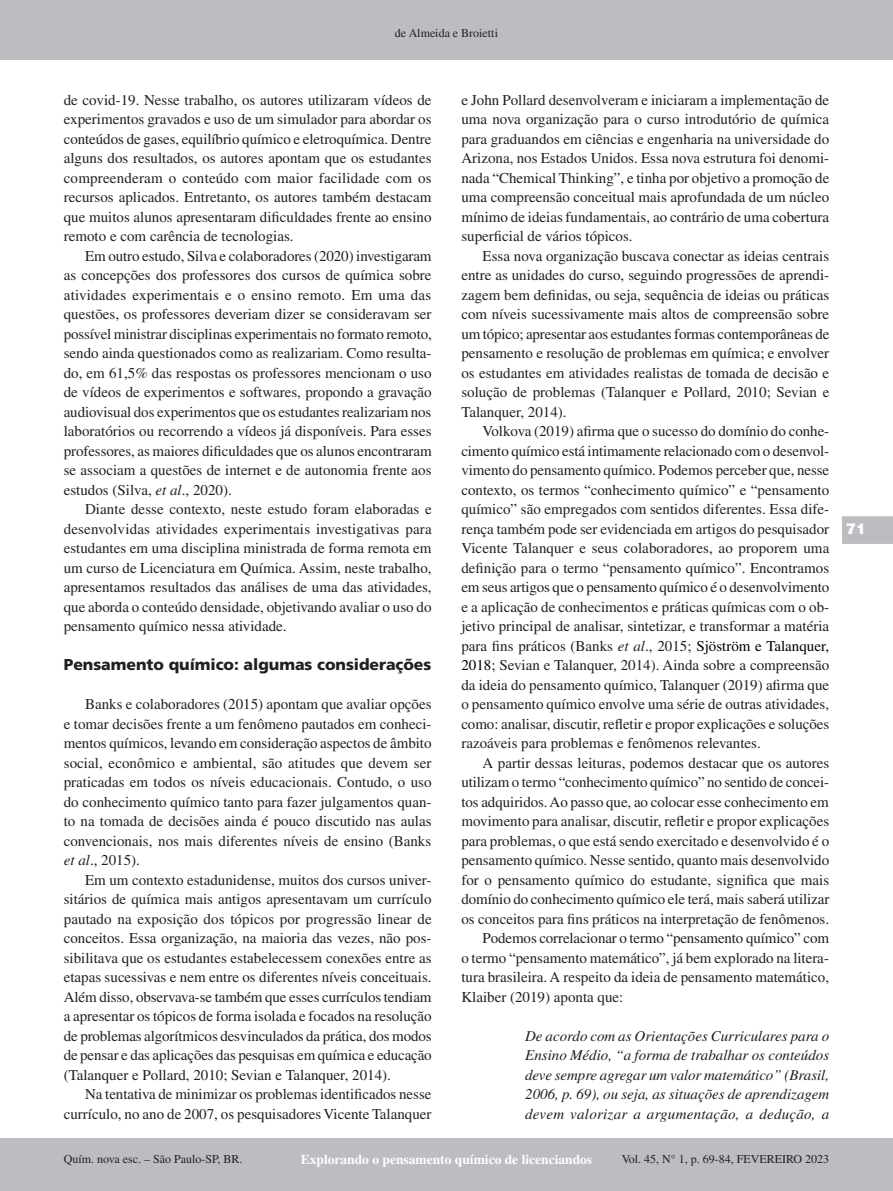
<style>
.page{position:relative;width:893px;height:1191px;background:#fff}
.page>*{position:absolute;margin:0;border:0;box-sizing:border-box;transform-origin:0 0}
.Sessão{font:900 15.75px "Frutiger LT Std";letter-spacing:-.005em;color:#231f20}
.t1{font:15px/19.5px "Times LT Std";color:#231f20;text-align:justify}
.Citação{font:italic 15px/19.5px "Times LT Std";letter-spacing:.015em;color:#231f20;text-align:justify}
.t2{font:900 15px "Swiss 721 BT";color:#fff}
.t3{font:700 13.5px "Times LT Std";color:#fff}
.t4{font:12px "Times LT Std";color:#231f20}
.s1{font-style:italic}
.s2{color:#000}
</style>
<div class="page">
<div style="left:0;top:0;width:893px;height:60px;background:#bcbdc0"></div>
<div style="left:0;top:1138px;width:893px;height:53px;background:#bcbdc0"></div>
<svg style="left:842px;top:516px;width:51px;height:28px"></svg>
<p class="t4" style="left:395px;top:27px;width:104px">de Almeida e Broietti</p>
<p class="t1" style="left:64px;top:90px;width:369px">de covid-19. Nesse trabalho, os autores utilizaram vídeos de experimentos gravados e uso de um simulador para abordar os conteúdos de gases, equilíbrio químico e eletroquímica. Dentre alguns dos resultados, os autores apontam que os estudantes compreenderam o conteúdo com maior facilidade com os recursos aplicados. Entretanto, os autores também destacam que muitos alunos apresentaram dificuldades frente ao ensino remoto e com carência de tecnologias.</p>
<p class="t1" style="left:64px;top:246px;width:370px;text-indent:21px">Em outro estudo, Silva e colaboradores (2020) investigaram as concepções dos professores dos cursos de química sobre atividades experimentais e o ensino remoto. Em uma das questões, os professores deveriam dizer se consideravam ser possível ministrar disciplinas experimentais no formato remoto, sendo ainda questionados como as realizariam. Como resulta&shy;do, em 61,5% das respostas os professores mencionam o uso de vídeos de experimentos e softwares, propondo a gravação audiovisual dos experimentos que os estudantes realizariam nos laboratórios ou recorrendo a vídeos já disponíveis. Para esses professores, as maiores dificuldades que os alunos encontraram se associam a questões de internet e de autonomia frente aos estudos (Silva, <span class="s1">et al</span>., 2020).</p>
<p class="t1" style="left:64px;top:499px;width:370px;text-indent:21px">Diante desse contexto, neste estudo foram elaboradas e desenvolvidas atividades experimentais investigativas para estudantes em uma disciplina ministrada de forma remota em um curso de Licenciatura em Química. Assim, neste trabalho, apresentamos resultados das análises de uma das atividades, que aborda o conteúdo densidade, objetivando avaliar o uso do pensamento químico nessa atividade.</p>
<p class="Sessão" style="left:64px;top:655px;width:369px">Pensamento químico: algumas considerações</p>
<p class="t1" style="left:64px;top:694px;width:369px;text-indent:21px">Banks e colaboradores (2015) apontam que avaliar opções e tomar decisões frente a um fenômeno pautados em conheci&shy;mentos químicos, levando em consideração aspectos de âmbito social, econômico e ambiental, são atitudes que devem ser praticadas em todos os níveis educacionais. Contudo, o uso do conhecimento químico tanto para fazer julgamentos quan&shy;to na tomada de decisões ainda é pouco discutido nas aulas convencionais, nos mais diferentes níveis de ensino (Banks <span class="s1">et al</span>., 2015).</p>
<p class="t1" style="left:64px;top:870px;width:370px;text-indent:21px">Em um contexto estadunidense, muitos dos cursos univer&shy;sitários de química mais antigos apresentavam um currículo pautado na exposição dos tópicos por progressão linear de conceitos. Essa organização, na maioria das vezes, não pos&shy;sibilitava que os estudantes estabelecessem conexões entre as etapas sucessivas e nem entre os diferentes níveis conceituais.<br>Além disso, observava-se também que esses currículos tendiam a apresentar os tópicos de forma isolada e focados na resolução de problemas algorítmicos desvinculados da prática, dos modos de pensar e das aplicações das pesquisas em química e educação (Talanquer e Pollard, 2010; Sevian e Talanquer, 2014).</p>
<p class="t1" style="left:64px;top:1084px;width:369px;text-align:right">Na tentativa de minimizar os problemas identificados nesse currículo, no ano de 2007, os pesquisadores Vicente Talanquer</p>
<p class="t1" style="left:461px;top:90px;width:369px">e John Pollard desenvolveram e iniciaram a implementação de uma nova organização para o curso introdutório de química para graduandos em ciências e engenharia na universidade do Arizona, nos Estados Unidos. Essa nova estrutura foi denomi&shy;nada “Chemical Thinking”, e tinha por objetivo a promoção de uma compreensão conceitual mais aprofundada de um núcleo mínimo de ideias fundamentais, ao contrário de uma cobertura superficial de vários tópicos.</p>
<p class="t1" style="left:461px;top:246px;width:369px;text-indent:21px">Essa nova organização buscava conectar as ideias centrais entre as unidades do curso, seguindo progressões de aprendi&shy;zagem bem definidas, ou seja, sequência de ideias ou práticas com níveis sucessivamente mais altos de compreensão sobre um tópico; apresentar aos estudantes formas contemporâneas de pensamento e resolução de problemas em química; e envolver os estudantes em atividades realistas de tomada de decisão e solução de problemas (Talanquer e Pollard, 2010; Sevian e Talanquer, 2014).</p>
<p class="t1" style="left:461px;top:421px;width:369px;text-indent:21px">Volkova (2019) afirma que o sucesso do domínio do conhe&shy;cimento químico está intimamente relacionado com o desenvol&shy;vimento do pensamento químico. Podemos perceber que, nesse contexto, os termos “conhecimento químico” e “pensamento químico” são empregados com sentidos diferentes. Essa dife&shy;rença também pode ser evidenciada em artigos do pesquisador Vicente Talanquer e seus colaboradores, ao proporem uma definição para o termo “pensamento químico”. Encontramos em seus artigos que o pensamento químico é o desenvolvimento e a aplicação de conhecimentos e práticas químicas com o ob&shy;jetivo principal de analisar, sintetizar, e transformar a matéria para fins práticos (Banks <span class="s1">et al</span>., 2015; <span class="s2">Sjöström e Talanquer, 2018</span>; Sevian e Talanquer, 2014). Ainda sobre a compreensão da ideia do pensamento químico, Talanquer (2019) afirma que o pensamento químico envolve uma série de outras atividades, como: analisar, discutir, refletir e propor explicações e soluções razoáveis para problemas e fenômenos relevantes.</p>
<p class="t1" style="left:461px;top:753px;width:369px;text-indent:21px">A partir dessas leituras, podemos destacar que os autores utilizam o termo “conhecimento químico” no sentido de concei&shy;tos adquiridos. Ao passo que, ao colocar esse conhecimento em movimento para analisar, discutir, refletir e propor explicações para problemas, o que está sendo exercitado e desenvolvido é o pensamento químico. Nesse sentido, quanto mais desenvolvido for o pensamento químico do estudante, significa que mais domínio do conhecimento químico ele terá, mais saberá utilizar os conceitos para fins práticos na interpretação de fenômenos.</p>
<p class="t1" style="left:461px;top:928px;width:369px;text-indent:21px">Podemos correlacionar o termo “pensamento químico” com o termo “pensamento matemático”, já bem explorado na litera&shy;tura brasileira. A respeito da ideia de pensamento matemático, Klaiber (2019) aponta que:</p>
<p class="Citação" style="left:525px;top:1026px;width:306px">De acordo com as Orientações Curriculares para o Ensino Médio, “a forma de trabalhar os conteúdos deve sempre agregar um valor matemático” (Brasil, 2006, p. 69), ou seja, as situações de aprendizagem devem valorizar a argumentação, a dedução, a</p>
<p class="t4" style="left:64px;top:1152px;width:180px">Quím. nova esc. – São Paulo-SP, BR.</p>
<p class="t3" style="left:301px;top:1151px;width:293px">Explorando o pensamento químico de licenciandos</p>
<p class="t4" style="left:622px;top:1152px;width:209px">Vol. 45, N° 1, p. 69-84, FEVEREIRO 2023</p>
<p class="t2" style="left:846px;top:519px;width:21px">71</p>
</div>
